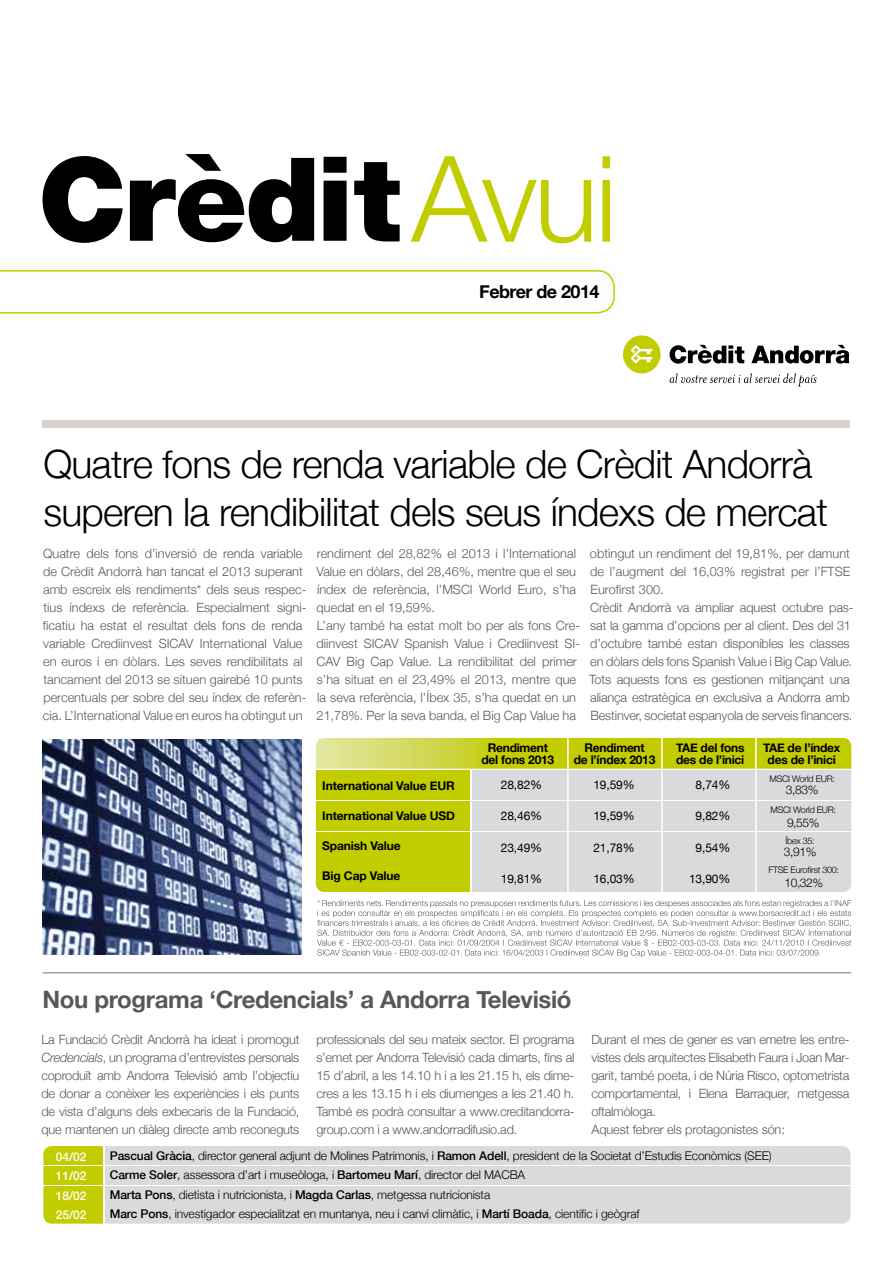
<style>
.page{position:relative;width:893px;height:1263px;background:#fff}
.page>*{position:absolute;margin:0;border:0;box-sizing:border-box;transform-origin:0 0}
.t1{font:300 119.55px "Helvetica Neue";color:#c2cd00}
.t2{font:300 39px/48.4px "Helvetica Neue";letter-spacing:-.02em;color:#000}
.t3{font:700 24px "Helvetica Neue";letter-spacing:-.015em;color:#58585a}
.t4{font:700 18px "Helvetica Neue";letter-spacing:-.03em;color:#000}
.t5{font:300 12.75px/18px "Helvetica Neue";color:#58585a}
.t6{font:300 12.75px/18px "Helvetica Neue";letter-spacing:-.02em;color:#58585a}
.t7{font:300 12px/19.5px "Helvetica Neue";letter-spacing:-.01em;color:#000}
.t8{font:700 12px/12px "Helvetica Neue";letter-spacing:-.02em;color:#000;text-align:center}
.t9{font:12px "Helvetica Neue";letter-spacing:-.01em;color:#000}
.t10{font:500 12px/19.5px "Helvetica Neue";letter-spacing:-.01em;color:#fff;text-align:justify}
.t11{font:300 9px "Helvetica Neue";letter-spacing:-.03em;color:#000}
.s1{font-style:italic}
.s2{font-weight:500}
</style>
<div class="page">
<div style="left:43px;top:420px;width:807px;height:7px;background:#d7d0cc"></div>
<svg style="left:43px;top:156px;width:80px;height:87px"></svg>
<svg style="left:130px;top:154px;width:184px;height:88px"></svg>
<svg style="left:324px;top:157px;width:23px;height:84px;background:#1c1c1c"></svg>
<svg style="left:354px;top:162px;width:46px;height:79px"></svg>
<svg style="left:0;top:270px;width:615px;height:43px"></svg>
<hr style="left:43px;top:972px;width:808px;height:1px;background:#a1a2a4">
<svg style="left:623px;top:335px;width:37px;height:38px"></svg>
<svg style="left:751px;top:345px;width:98px;height:19px"></svg>
<svg style="left:670px;top:345px;width:74px;height:19px"></svg>
<svg style="left:670px;top:373px;width:147px;height:13px"></svg>
<svg style="left:317px;top:900px;width:534px;height:57px"></svg>
<svg style="left:316px;top:738px;width:535px;height:31px;background:#c8d122"></svg>
<div style="left:316px;top:771px;width:154px;height:29px;background:#c2cd00"></div>
<div style="left:316px;top:801px;width:154px;height:30px;background:#c2cd00"></div>
<div style="left:316px;top:832px;width:154px;height:29px;background:#c2cd00"></div>
<div style="left:316px;top:863px;width:154px;height:29px;background:#c2cd00"></div>
<div style="left:472px;top:771px;width:379px;height:29px;background:#d9dadb"></div>
<div style="left:472px;top:801px;width:379px;height:30px;background:#d9dadb"></div>
<div style="left:472px;top:832px;width:379px;height:29px;background:#d9dadb"></div>
<div style="left:472px;top:863px;width:379px;height:29px;background:#d9dadb"></div>
<hr style="left:567px;top:738px;width:2px;height:154px;background:#fff">
<hr style="left:661px;top:738px;width:2px;height:154px;background:#fff">
<hr style="left:755px;top:738px;width:2px;height:154px;background:#fff">
<img style="left:43px;top:739px;width:258px;height:215px">
<div style="left:105px;top:1147px;width:745px;height:18px;background:#d9dadb"></div>
<div style="left:105px;top:1166px;width:745px;height:18px;background:#d9dadb"></div>
<div style="left:105px;top:1186px;width:745px;height:18px;background:#d9dadb"></div>
<div style="left:105px;top:1205px;width:745px;height:18px;background:#d9dadb"></div>
<div style="left:44px;top:1147px;width:59px;height:18px;background:#c2cd00"></div>
<div style="left:44px;top:1166px;width:59px;height:18px;background:#c2cd00"></div>
<div style="left:44px;top:1186px;width:59px;height:18px;background:#c2cd00"></div>
<div style="left:44px;top:1205px;width:59px;height:18px;background:#c2cd00"></div>
<h1 class="t1" style="left:411px;top:103px;width:207px">Avui</h1>
<h3 class="t4" style="left:479px;top:277px;width:122px">Febrer de 2014</h3>
<h2 class="t2" style="left:43px;top:437px;width:786px">Quatre fons de renda variable de Crèdit Andorrà superen la rendibilitat dels seus índexs de mercat</h2>
<p class="t5" style="left:43px;top:544px;width:265px">Quatre dels fons d’inversió de renda variable de Crèdit Andorrà han tancat el 2013 superant amb escreix els rendiments* dels seus respec&shy;tius índexs de referència. Especialment signi&shy;ficatiu ha estat el resultat dels fons de renda variable Crediinvest SICAV International Value en euros i en dòlars. Les seves rendibilitats al tancament del 2013 se situen gairebé 10 punts percentuals per sobre del seu índex de referèn&shy;cia. L’International Value en euros ha obtingut un</p>
<p class="t5" style="left:316px;top:544px;width:265px">rendiment del 28,82% el 2013 i l’International Value en dòlars, del 28,46%, mentre que el seu índex de referència, l’MSCI World Euro, s’ha quedat en el 19,59%.<br>L’any també ha estat molt bo per als fons Cre&shy;diinvest SICAV Spanish Value i Crediinvest SI-CAV Big Cap Value. La rendibilitat del primer s’ha situat en el 23,49% el 2013, mentre que la seva referència, l’Íbex 35, s’ha quedat en un 21,78%. Per la seva banda, el Big Cap Value ha</p>
<p class="t5" style="left:589px;top:544px;width:266px">obtingut un rendiment del 19,81%, per damunt de l’augment del 16,03% registrat per l’FTSE Eurofirst 300.<br>Crèdit Andorrà va ampliar aquest octubre pas&shy;sat la gamma d’opcions per al client. Des del 31 d’octubre també estan disponibles les classes en dòlars dels fons Spanish Value i Big Cap Value.<br>Tots aquests fons es gestionen mitjançant una aliança estratègica en exclusiva a Andorra amb Bestinver, societat espanyola de serveis financers.</p>
<p class="t8" style="left:322px;top:780px;width:134px">International Value EUR</p>
<p class="t8" style="left:322px;top:810px;width:134px">International Value USD</p>
<p class="t8" style="left:322px;top:840px;width:80px">Spanish Value</p>
<p class="t8" style="left:322px;top:870px;width:80px">Big Cap Value</p>
<p class="t8" style="left:481px;top:742px;width:74px">Rendiment del fons 2013</p>
<p class="t8" style="left:574px;top:742px;width:83px">Rendiment<br>de l’índex 2013</p>
<p class="t8" style="left:676px;top:742px;width:70px;text-align:left">TAE del fons des de l’inici</p>
<p class="t8" style="left:763px;top:742px;width:79px">TAE de l’índex des de l’inici</p>
<p class="t9" style="left:501px;top:776px;width:43px">28,82%</p>
<p class="t9" style="left:501px;top:807px;width:43px">28,46%</p>
<p class="t9" style="left:501px;top:839px;width:43px">23,49%</p>
<p class="t9" style="left:501px;top:870px;width:43px">19,81%</p>
<p class="t11" style="left:769px;top:772px;width:67px">MSCI World EUR:</p>
<p class="t7" style="left:786px;top:780px;width:34px">3,83%</p>
<p class="t11" style="left:785px;top:834px;width:31px">Íbex 35:</p>
<p class="t7" style="left:784px;top:841px;width:34px">3,91%</p>
<p class="t11" style="left:769px;top:863px;width:72px">FTSE Eurofirst 300:</p>
<p class="t7" style="left:784px;top:872px;width:40px">10,32%</p>
<p class="t9" style="left:593px;top:776px;width:43px">19,59%</p>
<p class="t9" style="left:593px;top:807px;width:43px">19,59%</p>
<p class="t9" style="left:593px;top:839px;width:43px">21,78%</p>
<p class="t9" style="left:593px;top:870px;width:43px">16,03%</p>
<p class="t9" style="left:696px;top:776px;width:36px">8,74%</p>
<p class="t9" style="left:696px;top:807px;width:36px">9,82%</p>
<p class="t9" style="left:696px;top:839px;width:36px">9,54%</p>
<p class="t9" style="left:689px;top:870px;width:43px">13,90%</p>
<p class="t11" style="left:771px;top:803px;width:67px">MSCI World EUR:</p>
<p class="t7" style="left:787px;top:812px;width:34px">9,55%</p>
<h3 class="t3" style="left:43px;top:981px;width:531px">Nou programa ‘Credencials’ a Andorra Televisió</h3>
<p class="t5" style="left:41px;top:1030px;width:259px;text-align:justify">La Fundació Crèdit Andorrà ha ideat i promogut <span class="s1">Credencials</span>, un programa d’entrevistes personals coproduït amb Andorra Televisió amb l’objectiu de donar a conèixer les experiències i els punts de vista d’alguns dels exbecaris de la Fundació, que mantenen un diàleg directe amb reconeguts</p>
<p class="t5" style="left:316px;top:1030px;width:259px;text-align:justify">professionals del seu mateix sector. El programa s’emet per Andorra Televisió cada dimarts, fins al 15 d’abril, a les 14.10 h i a les 21.15 h, els dime&shy;cres a les 13.15 h i els diumenges a les 21.40 h.<br>També es podrà consultar a www.creditandorra&shy;group.com i a www.andorradifusio.ad.</p>
<p class="t6" style="left:591px;top:1030px;width:259px">Durant el mes de gener es van emetre les entre&shy;vistes dels arquitectes Elisabeth Faura i Joan Mar&shy;garit, també poeta, i de Núria Risco, optometrista comportamental, i Elena Barraquer, metgessa oftalmòloga.<br>Aquest febrer els protagonistes són:</p>
<p class="t10" style="left:56px;top:1146px;width:32px">04/02<br>11/02<br>18/02<br>25/02</p>
<p class="t7" style="left:110px;top:1145px;width:663px"><span class="s2">Pascual Gràcia</span>, director general adjunt de Molines Patrimonis, i <span class="s2">Ramon Adell</span>, president de la Societat d’Estudis Econòmics (SEE)<br><span class="s2">Carme Soler</span>, assessora d’art i museòloga, i <span class="s2">Bartomeu Marí</span>, director del MACBA<br><span class="s2">Marta Pons</span>, dietista i nutricionista, i <span class="s2">Magda Carlas</span>, metgessa nutricionista<br><span class="s2">Marc Pons</span>, investigador especialitzat en muntanya, neu i canvi climàtic, i <span class="s2">Martí Boada</span>, científic i geògraf</p>
</div>
